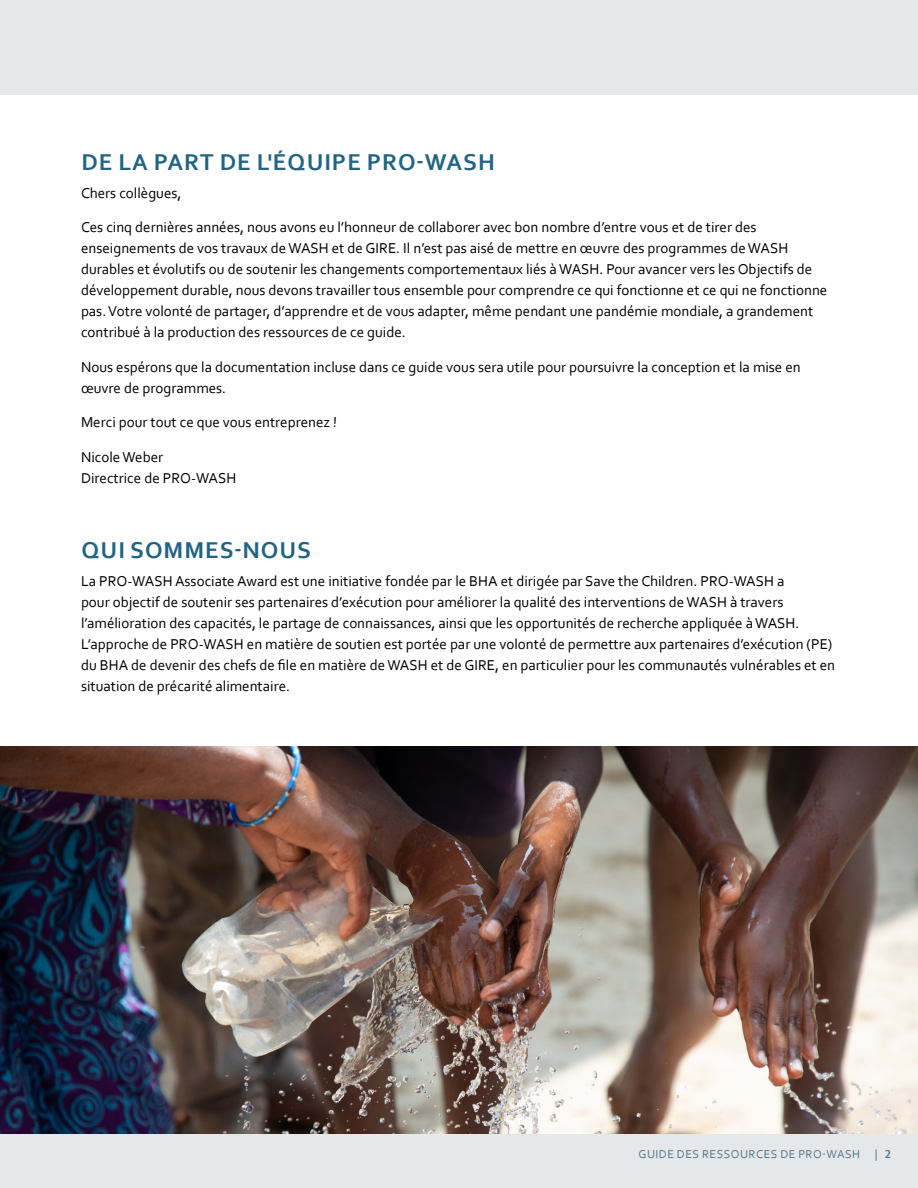
<style>
.page{position:relative;width:918px;height:1188px;background:#fff}
.page>*{position:absolute;margin:0;border:0;box-sizing:border-box;transform-origin:0 0}
.H2_Intro_header_no_T{font:700 24px "Corbel";letter-spacing:.04em;color:#226484}
.P_Text{font:15px/21px "Corbel";color:#000}
.t1{font:12px "Corbel";letter-spacing:.04em;color:#537895}
.s1{font-weight:700}
</style>
<div class="page">
<div style="left:0;top:1134px;width:918px;height:54px;background:#e6e7e8"></div>
<div style="left:0;top:0;width:918px;height:94px;background:#e6e7e8"></div>
<img style="left:0;top:746px;width:918px;height:388px">
<h2 class="H2_Intro_header_no_T" style="left:81px;top:147px;width:415px">DE LA PART DE L'ÉQUIPE PRO-WASH</h2>
<p class="P_Text" style="left:81px;top:182px;width:102px">Chers collègues,</p>
<p class="P_Text" style="left:81px;top:217px;width:748px">Ces cinq dernières années, nous avons eu l’honneur de collaborer avec bon nombre d’entre vous et de tirer des enseignements de vos travaux deWASH et de GIRE. Il n’est pas aisé de mettre en œuvre des programmes deWASH durables et évolutifs ou de soutenir les changements comportementaux liés àWASH. Pour avancer vers les Objectifs de développement durable, nous devons travailler tous ensemble pour comprendre ce qui fonctionne et ce qui ne fonctionne pas.Votre volonté de partager, d’apprendre et de vous adapter, même pendant une pandémie mondiale, a grandement contribué à la production des ressources de ce guide.</p>
<p class="P_Text" style="left:81px;top:356px;width:721px">Nous espérons que la documentation incluse dans ce guide vous sera utile pour poursuivre la conception et la mise en œuvre de programmes.</p>
<p class="P_Text" style="left:81px;top:412px;width:258px">Merci pour tout ce que vous entreprenez !</p>
<p class="P_Text" style="left:81px;top:446px;width:157px">Nicole Weber<br>Directrice de PRO-WASH</p>
<h2 class="H2_Intro_header_no_T" style="left:81px;top:535px;width:231px">QUI SOMMES-NOUS</h2>
<p class="P_Text" style="left:81px;top:570px;width:756px">La PRO-WASH Associate Award est une initiative fondée par le BHA et dirigée par Save the Children. PRO-WASH a<br>pour objectif de soutenir ses partenaires d’exécution pour améliorer la qualité des interventions deWASH à travers l’amélioration des capacités, le partage de connaissances, ainsi que les opportunités de recherche appliquée àWASH.<br>L’approche de PRO-WASH en matière de soutien est portée par une volonté de permettre aux partenaires d’exécution (PE) du BHA de devenir des chefs de file en matière deWASH et de GIRE, en particulier pour les communautés vulnérables et en situation de précarité alimentaire.</p>
<p class="t1" style="left:639px;top:1147px;width:254px">GUIDE DES RESSOURCES DE PRO-WASH | <span class="s1">2</span></p>
</div>
